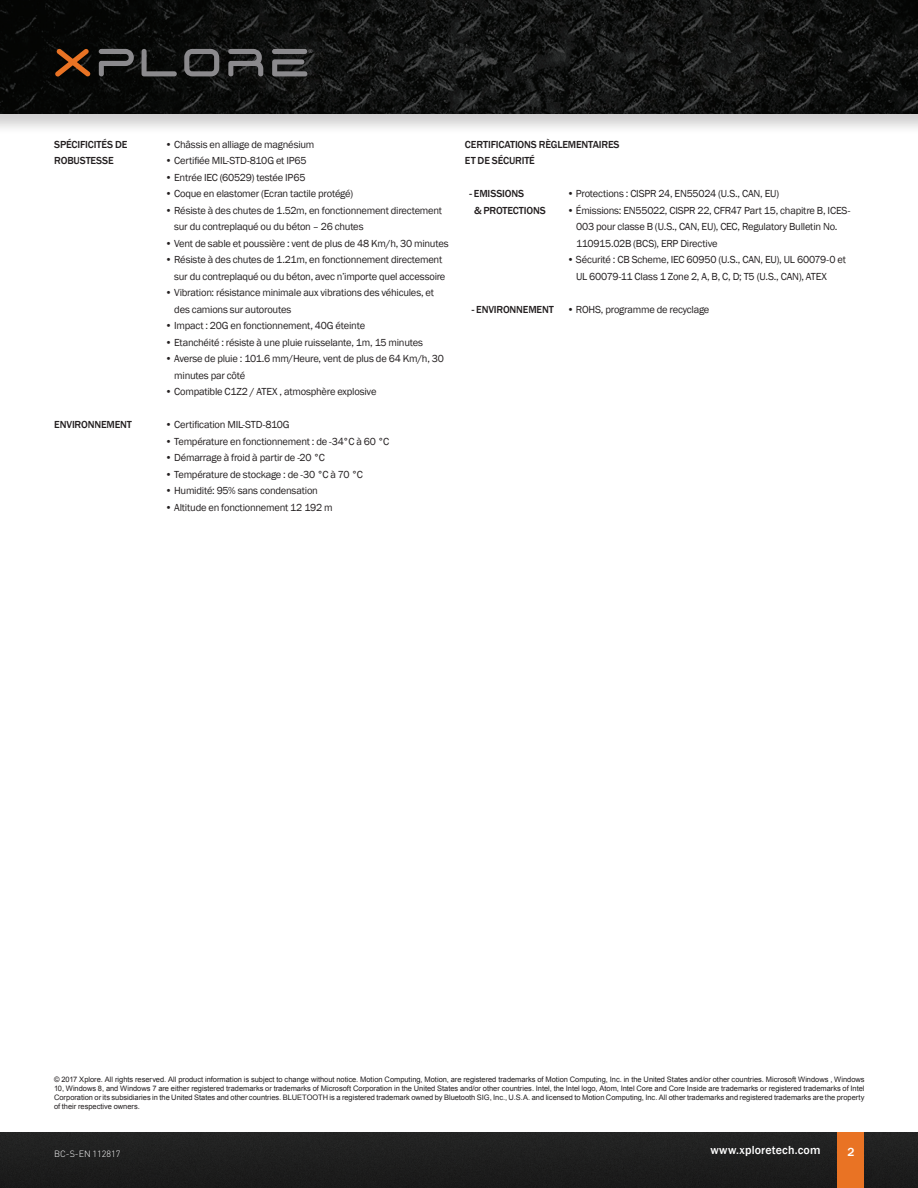
<style>
.page{position:relative;width:918px;height:1188px;background:#fff}
.page>*{position:absolute;margin:0;border:0;box-sizing:border-box;transform-origin:0 0}
.t1{font:500 12px "Franklin Gothic";letter-spacing:.015em;color:#fff}
.t2{font:10.5px/16.5px "Franklin Gothic";letter-spacing:-.02em;color:#231f20}
.t3{font:500 10.5px/16.5px "Franklin Gothic";letter-spacing:-.015em;color:#231f20}
.t4{font:300 9px "DIN";color:#fff}
.t5{font:7.5px/9px "Arial";letter-spacing:-.005em;color:#231f20;text-align:justify}
.t6{font:5.25px "Arial";color:#8b8a8d}
</style>
<div class="page">
<div style="left:0;top:1133px;width:918px;height:55px;background:#1e1f1e"></div>
<div style="left:837px;top:1133px;width:27px;height:55px;background:#e97324"></div>
<div style="left:0;top:0;width:918px;height:135px;background:#231f20;opacity:.21"></div>
<img style="left:0;top:0;width:918px;height:114px">
<svg style="left:184px;top:49px;width:35px;height:27px"></svg>
<svg style="left:99px;top:49px;width:35px;height:27px"></svg>
<svg style="left:142px;top:49px;width:35px;height:27px"></svg>
<svg style="left:55px;top:49px;width:35px;height:28px"></svg>
<svg style="left:228px;top:49px;width:35px;height:27px"></svg>
<svg style="left:272px;top:49px;width:35px;height:27px"></svg>
<p class="t3" style="left:54px;top:136px;width:75px">SPÉCIFICITÉS DE<br>ROBUSTESSE</p>
<p class="t3" style="left:54px;top:417px;width:79px">ENVIRONNEMENT</p>
<p class="t6" style="left:309px;top:47px;width:5px">®</p>
<p class="t2" style="left:165px;top:136px;width:151px">• Châssis en alliage de magnésium</p>
<p class="t2" style="left:165px;top:153px;width:143px">• Certifiée MIL-STD-810G et IP65</p>
<p class="t2" style="left:165px;top:169px;width:142px">• Entrée IEC (60529) testée IP65</p>
<p class="t2" style="left:165px;top:186px;width:189px">• Coque en elastomer (Ecran tactile protégé)</p>
<p class="t2" style="left:174px;top:202px;width:269px;text-indent:-9px">• Résiste à des chutes de 1.52m, en fonctionnement directement sur du contreplaqué ou du béton – 26 chutes</p>
<p class="t2" style="left:165px;top:235px;width:285px">• Vent de sable et poussière : vent de plus de 48 Km/h, 30 minutes</p>
<p class="t2" style="left:165px;top:252px;width:282px;text-align:right">• Résiste à des chutes de 1.21m, en fonctionnement directement sur du contreplaqué ou du béton, avec n’importe quel accessoire</p>
<p class="t2" style="left:174px;top:285px;width:261px;text-indent:-9px">• Vibration: résistance minimale aux vibrations des véhicules, et des camions sur autoroutes</p>
<p class="t2" style="left:165px;top:318px;width:201px">• Impact : 20G en fonctionnement, 40G éteinte</p>
<p class="t2" style="left:165px;top:334px;width:259px">• Etanchéité : résiste à une pluie ruisselante, 1m, 15 minutes</p>
<p class="t2" style="left:174px;top:351px;width:271px;text-indent:-9px">• Averse de pluie : 101.6 mm/Heure, vent de plus de 64 Km/h, 30 minutes par côté</p>
<p class="t2" style="left:165px;top:384px;width:213px">• Compatible C1Z2 / ATEX , atmosphère explosive</p>
<p class="t2" style="left:165px;top:417px;width:126px">• Certification MIL-STD-810G</p>
<p class="t2" style="left:165px;top:433px;width:226px">• Température en fonctionnement : de -34°C à 60 °C</p>
<p class="t2" style="left:165px;top:450px;width:161px">• Démarrage à froid à partir de -20 °C</p>
<p class="t2" style="left:165px;top:466px;width:199px">• Température de stockage : de -30 °C à 70 °C</p>
<p class="t2" style="left:165px;top:483px;width:154px">• Humidité: 95% sans condensation</p>
<p class="t2" style="left:165px;top:499px;width:169px">• Altitude en fonctionnement 12 192 m</p>
<p class="t3" style="left:465px;top:136px;width:156px">CERTIFICATIONS RÈGLEMENTAIRES<br>ET DE SÉCURITÉ</p>
<p class="t3" style="left:474px;top:186px;width:73px;text-indent:-5px">- EMISSIONS<br>&amp; PROTECTIONS</p>
<p class="t2" style="left:567px;top:186px;width:214px">• Protections : CISPR 24, EN55024 (U.S., CAN, EU)</p>
<p class="t2" style="left:576px;top:202px;width:276px;text-indent:-9px">• Émissions: EN55022, CISPR 22, CFR47 Part 15, chapitre B, ICES-<br>003 pour classe B (U.S., CAN, EU), CEC, Regulatory Bulletin No.<br>110915.02B (BCS), ERP Directive</p>
<p class="t2" style="left:576px;top:252px;width:271px;text-indent:-9px">• Sécurité : CB Scheme, IEC 60950 (U.S., CAN, EU), UL 60079-0 et<br>UL 60079-11 Class 1 Zone 2, A, B, C, D; T5 (U.S., CAN), ATEX</p>
<p class="t2" style="left:567px;top:301px;width:144px">• ROHS, programme de recyclage</p>
<p class="t3" style="left:472px;top:301px;width:84px">- ENVIRONNEMENT</p>
<p class="t5" style="left:54px;top:1074px;width:812px">© 2017 Xplore. All rights reserved. All product information is subject to change without notice. Motion Computing, Motion, are registered trademarks of Motion Computing, Inc. in the United States and/or other countries. Microsoft Windows , Windows 10, Windows 8, and Windows 7 are either registered trademarks or trademarks of Microsoft Corporation in the United States and/or other countries. Intel, the Intel logo, Atom, Intel Core and Core Inside are trademarks or registered trademarks of Intel Corporation or its subsidiaries in the United States and other countries. BLUETOOTH is a registered trademark owned by Bluetooth SIG, Inc., U.S.A. and licensed to Motion Computing, Inc. All other trademarks and registered trademarks are the property of their respective owners.</p>
<p class="t4" style="left:54px;top:1149px;width:68px">BC-S-EN 112817</p>
<p class="t1" style="left:710px;top:1143px;width:112px">www.xploretech.com</p>
<p class="t1" style="left:848px;top:1144px;width:9px">2</p>
</div>
